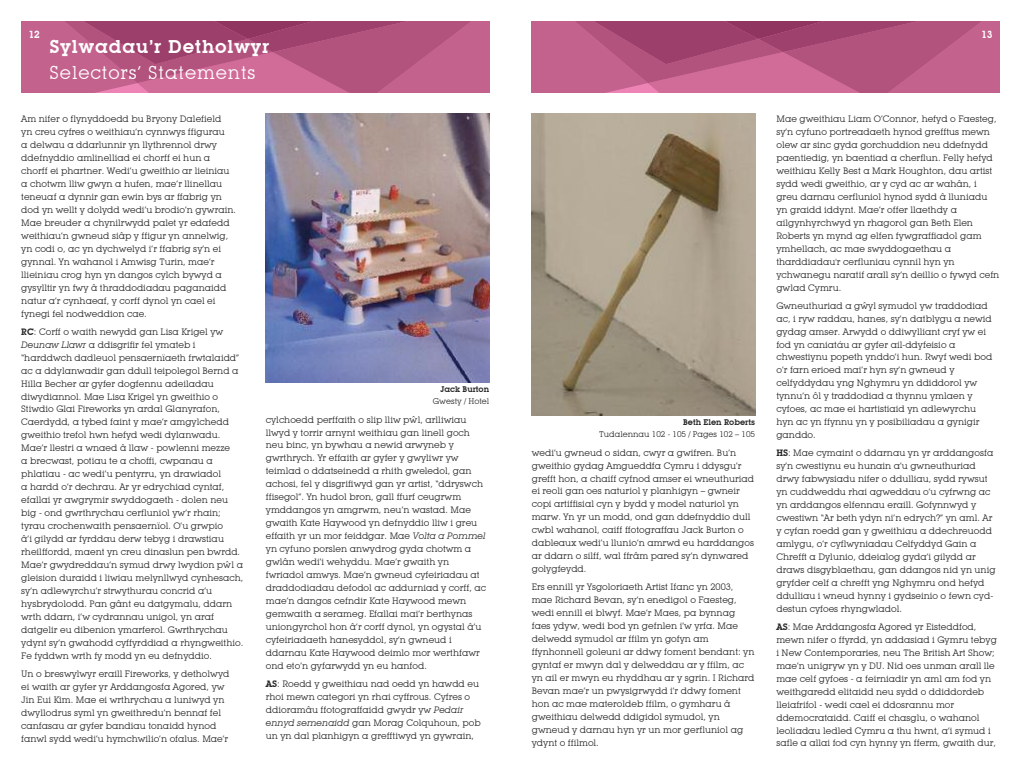
<style>
.page{position:relative;width:1021px;height:766px;background:#fff}
.page>*{position:absolute;margin:0;border:0;box-sizing:border-box;transform-origin:0 0}
.t1{font:18px "Lubalin Graph IT Cby BT";letter-spacing:.05em;color:#fff}
.t2{font:600 18px "Lubalin Graph IT Cby BT";letter-spacing:.05em;color:#fff}
.t3{font:600 10px "Lubalin Graph IT Cby BT";color:#fff}
.t4{font:9px/12.9px "Lubalin Graph IT Cby BT";color:#272627}
.t5{font:8px "Lubalin Graph IT Cby BT";color:#272627}
.t6{font:600 8px "Lubalin Graph IT Cby BT";color:#272627}
.s1{font-weight:600}
.s2{font-style:italic}
</style>
<div class="page">
<svg style="left:531px;top:21px;width:468px;height:71px;background:#b75783"></svg>
<svg style="left:21px;top:21px;width:468px;height:71px;background:#b75783"></svg>
<img style="left:266px;top:113px;width:223px;height:269px">
<img style="left:531px;top:113px;width:224px;height:302px">
<p class="t3" style="left:28px;top:28px;width:13px">12</p>
<h1 class="t2" style="left:50px;top:35px;width:221px">Sylwadau’r Detholwyr</h1>
<h1 class="t1" style="left:50px;top:61px;width:207px">Selectors’ Statements</h1>
<p class="t4" style="left:21px;top:112px;width:216px">Am nifer o flynyddoedd bu Bryony Dalefield<br>yn creu cyfres o weithiau’n cynnwys ffigurau<br>a delwau a ddarlunnir yn llythrennol drwy ddefnyddio amlinelliad ei chorff ei hun a chorff ei phartner. Wedi’u gweithio ar lieiniau a chotwm lliw gwyn a hufen, mae’r llinellau teneuaf a dynnir gan ewin bys ar ffabrig yn dod yn wellt y dolydd wedi’u brodio’n gywrain.<br>Mae breuder a chynilrwydd palet yr edafedd weithiau’n gwneud siâp y ffigur yn annelwig, yn codi o, ac yn dychwelyd i’r ffabrig sy’n ei gynnal. Yn wahanol i Amwisg Turin, mae’r llieiniau crog hyn yn dangos cylch bywyd a gysylltir yn fwy â thraddodiadau paganaidd natur a’r cynhaeaf, y corff dynol yn cael ei fynegi fel nodweddion cae.</p>
<p class="t4" style="left:21px;top:325px;width:224px"><span class="s1">RC</span>: Corff o waith newydd gan Lisa Krigel yw <span class="s2">Deunaw Llawr</span> a ddisgrifir fel ymateb i “harddwch dadleuol pensaernïaeth frwtalaidd” ac a ddylanwadir gan ddull teipolegol Bernd a Hilla Becher ar gyfer dogfennu adeiladau diwydiannol. Mae Lisa Krigel yn gweithio o Stiwdio Glai Fireworks yn ardal Glanyrafon, Caerdydd, a tybed faint y mae’r amgylchedd gweithio trefol hwn hefyd wedi dylanwadu.<br>Mae’r llestri a wnaed â llaw - powlenni mezze<br>a brecwast, potiau te a choffi, cwpanau a phlatiau - ac wedi’u pentyrru, yn drawiadol<br>a hardd o’r dechrau. Ar yr edrychiad cyntaf, efallai yr awgrymir swyddogaeth - dolen neu big - ond gwrthrychau cerfluniol yw’r rhain; tyrau crochenwaith pensaernïol. O’u grwpio<br>â’i gilydd ar fyrddau derw tebyg i drawstiau rheilffordd, maent yn creu dinaslun pen bwrdd.<br>Mae’r gwydreddau’n symud drwy lwydion pwˆ l a gleision duraidd i liwiau melynllwyd cynhesach, sy’n adlewyrchu’r strwythurau concrid a’u hysbrydolodd. Pan gânt eu datgymalu, ddarn wrth ddarn, i’w cydrannau unigol, yn araf datgelir eu dibenion ymarferol. Gwrthrychau ydynt sy’n gwahodd cyffyrddiad a rhyngweithio.<br>Fe fyddwn wrth fy modd yn eu defnyddio.</p>
<p class="t4" style="left:21px;top:666px;width:210px">Un o breswylwyr eraill Fireworks, y detholwyd ei waith ar gyfer yr Arddangosfa Agored, yw Jin Eui Kim. Mae ei wrthrychau a luniwyd yn dwyllodrus syml yn gweithredu’n bennaf fel canfasau ar gyfer bandiau tonaidd hynod fanwl sydd wedi’u hymchwilio’n ofalus. Mae’r</p>
<p class="t6" style="left:440px;top:384px;width:51px">Jack Burton</p>
<p class="t5" style="left:433px;top:396px;width:58px">Gwesty / Hotel</p>
<p class="t4" style="left:266px;top:412px;width:222px">cylchoedd perffaith o slip lliw pwˆ l, arlliwiau llwyd y torrir arnynt weithiau gan linell goch neu binc, yn bywhau a newid arwyneb y gwrthrych. Yr effaith ar gyfer y gwyliwr yw teimlad o ddatseinedd a rhith gweledol, gan achosi, fel y disgrifiwyd gan yr artist, “ddryswch ffisegol”. Yn hudol bron, gall ffurf ceugrwm ymddangos yn amgrwm, neu’n wastad. Mae gwaith Kate Haywood yn defnyddio lliw i greu effaith yr un mor feiddgar. Mae <span class="s2">Volta a Pommel </span>yn cyfuno porslen anwydrog gyda chotwm a gwlân wedi’i wehyddu. Mae’r gwaith yn fwriadol amwys. Mae’n gwneud cyfeiriadau at draddodiadau defodol ac addurniad y corff, ac mae’n dangos cefndir Kate Haywood mewn gemwaith a serameg. Efallai mai’r berthynas uniongyrchol hon â’r corff dynol, yn ogystal â’u cyfeiriadaeth hanesyddol, sy’n gwneud i ddarnau Kate Haywood deimlo mor werthfawr ond eto’n gyfarwydd yn eu hanfod.</p>
<p class="t4" style="left:266px;top:677px;width:216px"><span class="s1">AS</span>: Roedd y gweithiau nad oedd yn hawdd eu rhoi mewn categori yn rhai cyffrous. Cyfres o ddioramâu ffotograffaidd gwydr yw <span class="s2">Pedair ennyd semenaidd</span> gan Morag Colquhoun, pob un yn dal planhigyn a grefftiwyd yn gywrain,</p>
<p class="t3" style="left:981px;top:28px;width:13px">13</p>
<p class="t6" style="left:683px;top:417px;width:73px">Beth Elen Roberts</p>
<p class="t5" style="left:599px;top:429px;width:157px">Tudalennau 102 - 105 / Pages 102 – 105</p>
<p class="t4" style="left:531px;top:445px;width:224px">wedi’u gwneud o sidan, cwyr a gwifren. Bu’n gweithio gydag Amgueddfa Cymru i ddysgu’r grefft hon, a chaiff cyfnod amser ei wneuthuriad ei reoli gan oes naturiol y planhigyn – gwneir copi artiffisial cyn y bydd y model naturiol yn marw. Yn yr un modd, ond gan ddefnyddio dull cwbl wahanol, caiff ffotograffau Jack Burton o dableaux wedi’u llunio’n amrwd eu harddangos ar ddarn o silff, wal ffrâm pared sy’n dynwared golygfeydd.</p>
<p class="t4" style="left:531px;top:580px;width:224px">Ers ennill yr Ysgoloriaeth Artist Ifanc yn 2003, mae Richard Bevan, sy’n enedigol o Faesteg, wedi ennill ei blwyf. Mae’r Maes, pa bynnag faes ydyw, wedi bod yn gefnlen i’w yrfa. Mae delwedd symudol ar ffilm yn gofyn am ffynhonnell goleuni ar ddwy foment bendant: yn gyntaf er mwyn dal y delweddau ar y ffilm, ac yn ail er mwyn eu rhyddhau ar y sgrin. I Richard Bevan mae’r un pwysigrwydd i’r ddwy foment hon ac mae materoldeb ffilm, o gymharu â gweithiau delwedd ddigidol symudol, yn gwneud y darnau hyn yr un mor gerfluniol ag ydynt o ffilmol.</p>
<p class="t4" style="left:776px;top:112px;width:224px">Mae gweithiau Liam O’Connor, hefyd o Faesteg, sy’n cyfuno portreadaeth hynod grefftus mewn olew ar sinc gyda gorchuddion neu ddefnydd paentiedig, yn baentiad a cherflun. Felly hefyd weithiau Kelly Best a Mark Houghton, dau artist sydd wedi gweithio, ar y cyd ac ar wahân, i greu darnau cerfluniol hynod sydd â lluniadu yn graidd iddynt. Mae’r offer llaethdy a ailgynhyrchwyd yn rhagorol gan Beth Elen Roberts yn mynd ag elfen fywgraffiadol gam ymhellach, ac mae swyddogaethau a tharddiadau'r cerfluniau cynnil hyn yn ychwanegu naratif arall sy’n deillio o fywyd cefn gwlad Cymru.</p>
<p class="t4" style="left:776px;top:299px;width:217px">Gwneuthuriad a gwˆ yl symudol yw traddodiad ac, i ryw raddau, hanes, sy’n datblygu a newid gydag amser. Arwydd o ddiwylliant cryf yw ei fod yn caniatáu ar gyfer ail-ddyfeisio a chwestiynu popeth ynddo’i hun. Rwyf wedi bod o’r farn erioed mai’r hyn sy’n gwneud y celfyddydau yng Nghymru yn ddiddorol yw tynnu’n ôl y traddodiad a thynnu ymlaen y cyfoes, ac mae ei hartistiaid yn adlewyrchu hyn ac yn ffynnu yn y posibiliadau a gynigir ganddo.</p>
<p class="t4" style="left:776px;top:446px;width:221px"><span class="s1">HS</span>: Mae cymaint o ddarnau yn yr arddangosfa sy’n cwestiynu eu hunain a’u gwneuthuriad drwy fabwysiadu nifer o ddulliau, sydd rywsut yn cuddweddu rhai agweddau o’u cyfrwng ac yn arddangos elfennau eraill. Gofynnwyd y cwestiwn “Ar beth ydyn ni’n edrych?” yn aml. Ar y cyfan roedd gan y gweithiau a ddechreuodd amlygu, o’r cyflwyniadau Celfyddyd Gain a Chrefft a Dylunio, ddeialog gyda’i gilydd ar draws disgyblaethau, gan ddangos nid yn unig gryfder celf a chrefft yng Nghymru ond hefyd ddulliau i wneud hynny i gydseinio o fewn cyd&shy;destun cyfoes rhyngwladol.</p>
<p class="t4" style="left:776px;top:620px;width:222px"><span class="s1">AS</span>: Mae Arddangosfa Agored yr Eisteddfod, mewn nifer o ffyrdd, yn addasiad i Gymru tebyg i New Contemporaries, neu The British Art Show; mae’n unigryw yn y DU. Nid oes unman arall lle mae celf gyfoes - a feirniadir yn aml am fod yn weithgaredd elitaidd neu sydd o ddiddordeb lleiafrifol - wedi cael ei ddosrannu mor ddemocrataidd. Caiff ei chasglu, o wahanol leoliadau ledled Cymru a thu hwnt, a’i symud i safle a allai fod cyn hynny yn fferm, gwaith dur,</p>
</div>
